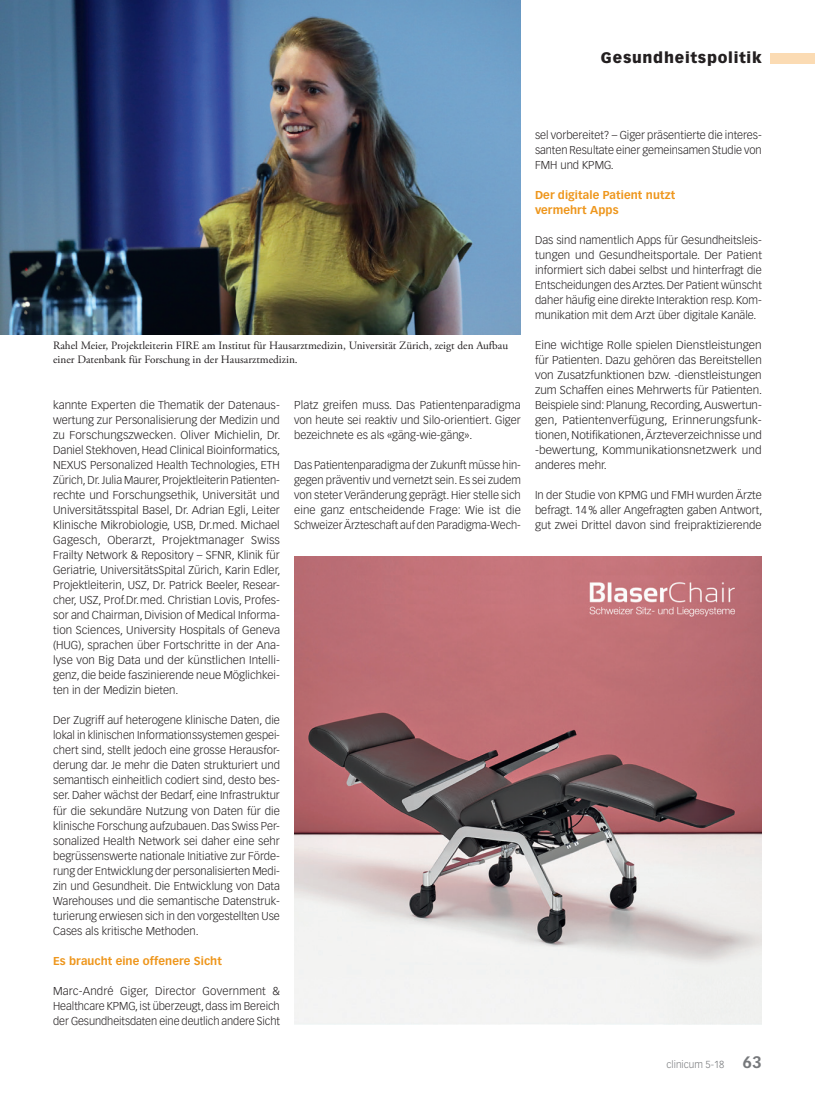
<style>
.page{position:relative;width:815px;height:1099px;background:#fff}
.page>*{position:absolute;margin:0;border:0;box-sizing:border-box;transform-origin:0 0}
.t1{font:900 15px "Vectora LT Std";letter-spacing:.05em;color:#231f20}
.Lauftext{font:300 11.25px/15px "Vectora LT Std";color:#231f20;text-align:justify}
.Lauftext-2{font:300 11.25px/15px "Vectora LT Std";color:#231f20;scale:1.05 1}
.Legende{font:11.25px/13.5px "Adobe Garamond Pro";color:#231f20}
.ZT_GP{font:700 11.25px/15px "Vectora LT Std";letter-spacing:.005em;color:#ee961c}
.t2{font:300 10px "Vectora LT Std";color:#76787b}
.s1{font-weight:700;font-size:16.25px}
</style>
<div class="page">
<div style="left:770px;top:53px;width:45px;height:10px;background:#fbdbb3"></div>
<img style="left:0;top:0;width:521px;height:334px">
<img style="left:294px;top:556px;width:468px;height:468px">
<h1 class="t1" style="left:601px;top:49px;width:162px">Gesundheitspolitik</h1>
<p class="Legende" style="left:53px;top:339px;width:456px">Rahel Meier, Projektleiterin FIRE am Institut für Hausarztmedizin, Universität Zürich, zeigt den Aufbau einer Datenbank für Forschung in der Hausarztmedizin.</p>
<p class="Lauftext" style="left:53px;top:398px;width:229px">kannte Experten die Thematik der Datenaus&shy;wertung zur Personalisierung der Medizin und zu Forschungszwecken. Oliver Michielin, Dr.<br>Daniel Stekhoven, Head Clinical Bioinformatics, NEXUS Personalized Health Technologies, ETH Zürich, Dr. Julia Maurer, Projektleiterin Patienten&shy;rechte und Forschungsethik, Universität und Universitätsspital Basel, Dr. Adrian Egli, Leiter Klinische Mikrobiologie, USB, Dr.med. Michael Gagesch, Oberarzt, Projektmanager Swiss Frailty Network &amp; Repository – SFNR, Klinik für Geriatrie, UniversitätsSpital Zürich, Karin Edler, Projektleiterin, USZ, Dr. Patrick Beeler, Resear&shy;cher, USZ, Prof.Dr.med. Christian Lovis, Profes&shy;sor and Chairman, Division of Medical Informa&shy;tion Sciences, University Hospitals of Geneva (HUG), sprachen über Fortschritte in der Ana&shy;lyse von Big Data und der künstlichen Intelli&shy;genz, die beide faszinierende neue Möglichkei&shy;ten in der Medizin bieten.</p>
<p class="Lauftext" style="left:53px;top:713px;width:228px">Der Zugriff auf heterogene klinische Daten, die lokal in klinischen Informationssystemen gespei&shy;chert sind, stellt jedoch eine grosse Herausfor&shy;derung dar. Je mehr die Daten strukturiert und semantisch einheitlich codiert sind, desto bes&shy;ser. Daher wächst der Bedarf, eine Infrastruktur für die sekundäre Nutzung von Daten für die klinische Forschung aufzubauen. Das Swiss Per&shy;sonalized Health Network sei daher eine sehr begrüssenswerte nationale Initiative zur Förde&shy;rung der Entwicklung der personalisierten Medi&shy;zin und Gesundheit. Die Entwicklung von Data Warehouses und die semantische Datenstruk&shy;turierung erwiesen sich in den vorgestellten Use Cases als kritische Methoden.</p>
<p class="ZT_GP" style="left:53px;top:953px;width:170px">Es braucht eine offenere Sicht</p>
<p class="Lauftext" style="left:53px;top:983px;width:228px">Marc-André Giger, Director Government &amp; Healthcare KPMG, ist überzeugt, dass im Bereich der Gesundheitsdaten eine deutlich andere Sicht</p>
<p class="Lauftext" style="left:294px;top:398px;width:228px">Platz greifen muss. Das Patientenparadigma von heute sei reaktiv und Silo-orientiert. Giger bezeichnete es als «gä ng-wie-gä ng».</p>
<p class="Lauftext" style="left:294px;top:458px;width:228px">Das Patientenparadigma der Zukunft müsse hin&shy;gegen präventiv und vernetzt sein. Es sei zudem von steter Verä nderung geprägt. Hier stelle sich eine ganz entscheidende Frage: Wie ist die Schweizer Ärzteschaft auf den Paradigma-Wech-</p>
<p class="Lauftext" style="left:535px;top:128px;width:228px">sel vorbereitet? – Giger präsentierte die interes&shy;santen Resultate einer gemeinsamen Studie von FMH und KPMG.</p>
<p class="ZT_GP" style="left:535px;top:188px;width:142px">Der digitale Patient nutzt vermehrt Apps</p>
<p class="Lauftext" style="left:535px;top:233px;width:228px">Das sind namentlich Apps für Gesundheitsleis&shy;tungen und Gesundheitsportale. Der Patient informiert sich dabei selbst und hinterfragt die Entscheidungen des Arztes. Der Patient wü nscht daher häufig eine direkte Interaktion resp. Kom&shy;munikation mit dem Arzt ü ber digitale Kanä le.</p>
<p class="Lauftext-2" style="left:535px;top:338px;width:218px">Eine wichtige Rolle spielen Dienstleistungen für Patienten. Dazu gehören das Bereitstellen von Zusatzfunktionen bzw. -dienstleistungen zum Schaffen eines Mehrwerts fü r Patienten.<br>Beispiele sind: Planung, Recording, Auswertun&shy;gen, Patientenverfügung, Erinnerungsfunk&shy;tionen, Notifikationen, Ärzteverzeichnisse und -bewertung, Kommunikationsnetzwerk und anderes mehr.</p>
<p class="Lauftext" style="left:535px;top:488px;width:229px">In der Studie von KPMG und FMH wurden Ärzte befragt. 14% aller Angefragten gaben Antwort, gut zwei Drittel davon sind freipraktizierende</p>
<p class="t2" style="left:667px;top:1058px;width:97px">clinicum 5-18 <span class="s1">63</span></p>
</div>
